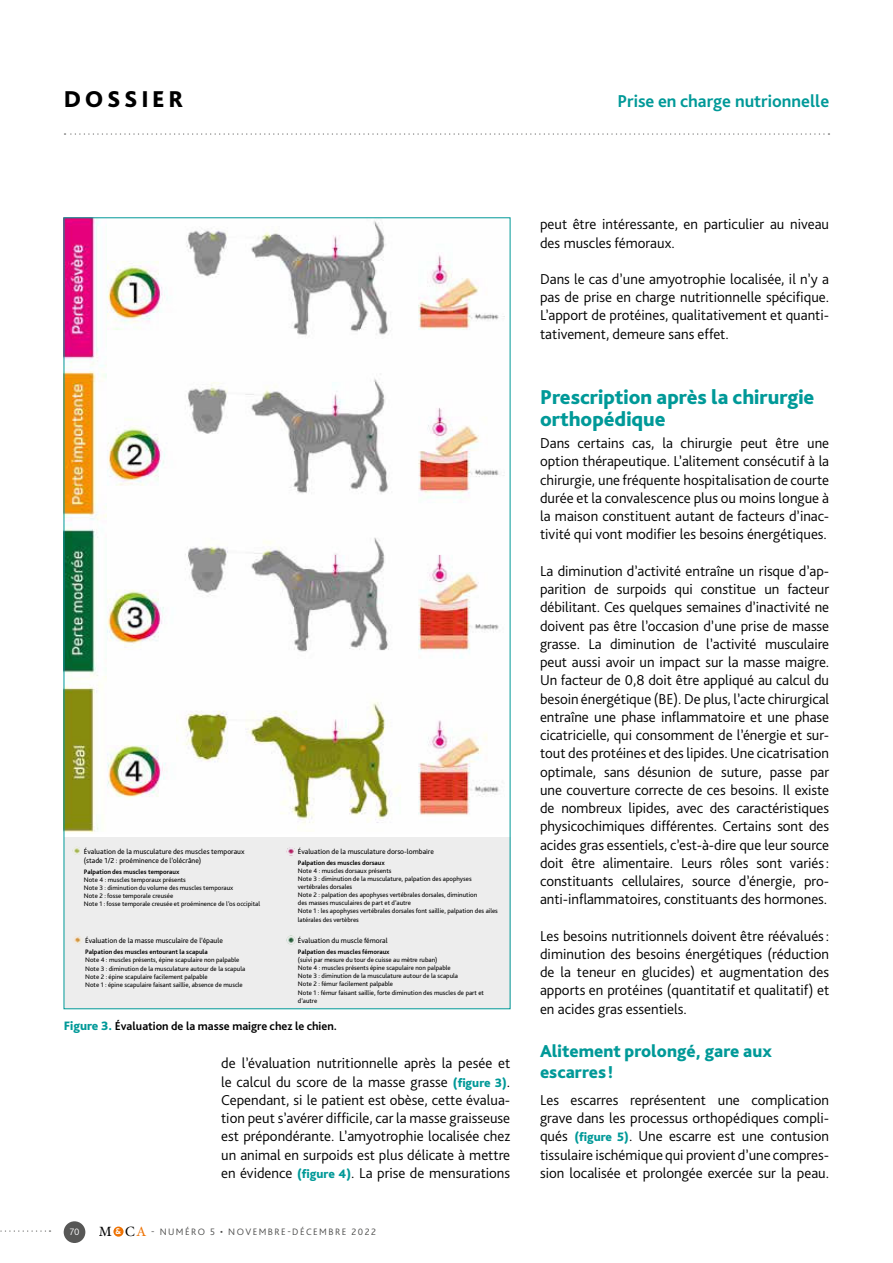
<style>
.page{position:relative;width:893px;height:1263px;background:#fff}
.page>*{position:absolute;margin:0;border:0;box-sizing:border-box;transform-origin:0 0}
.t1{font:800 24px "Bliss Pro";letter-spacing:.15em;color:#000}
.t2{font:800 21px/22.5px "Bliss Pro";color:#009998}
.t3{font:800 18px/21.6px "Bliss Pro";color:#009998}
.t4{font:700 18px "Bliss Pro";color:#009998}
.t5{font:300 15px/18.3px "Bliss Pro";color:#000;text-align:justify}
.t6{font:13.35px "Hoefler Text";color:#000}
.t7{font:700 12px "Bliss Pro";color:#000}
.t8{font:300 9.75px "Bliss Pro";letter-spacing:.15em;color:#4a4a49}
.t9{font:300 9.75px "Bliss Pro";color:#fff}
.t10{font:7.5px/9px "Bliss Pro";color:#000}
.t11{font:6.75px/8.1px "Bliss Pro";color:#000}
.t12{font:700 6.75px "Bliss Pro";color:#000}
.s1{font-weight:800;font-size:12.75px;color:#009998}
.s2{font-family:"Interstate";font-weight:700;font-size:8.1px;color:#fff}
.s3{font-family:"Hoefler Text";font-weight:400;font-size:13.35px;color:#ee7203}
</style>
<div class="page">
<div style="left:64px;top:1221px;width:21px;height:22px;background:#575756;border-radius:50%"></div>
<div style="left:113px;top:1226px;width:11px;height:11px;background:#ee7203;border-radius:50%"></div>
<svg style="left:0;top:1230px;width:51px;height:2px"></svg>
<svg style="left:65px;top:133px;width:764px;height:2px"></svg>
<img style="left:66px;top:220px;width:439px;height:613px">
<div style="left:64px;top:837px;width:446px;height:172px;background:#ededed"></div>
<svg style="left:74px;top:936px;width:7px;height:8px"></svg>
<svg style="left:286px;top:847px;width:9px;height:7px"></svg>
<svg style="left:74px;top:846px;width:7px;height:9px"></svg>
<svg style="left:286px;top:935px;width:9px;height:9px"></svg>
<h1 class="t1" style="left:64px;top:88px;width:121px">DOSSIER</h1>
<p class="t4" style="left:617px;top:92px;width:213px">Prise en charge nutrionnelle</p>
<p class="t10" style="left:84px;top:847px;width:162px">Évaluation de la musculature des muscles temporaux (stade 1/2 : proéminence de l’olécrâne)</p>
<p class="t12" style="left:84px;top:869px;width:97px">Palpation des muscles temporaux</p>
<p class="t11" style="left:84px;top:876px;width:178px">Note 4 : muscles temporaux présents<br>Note 3 : diminution du volume des muscles temporaux<br>Note 2 : fosse temporale creusée<br>Note 1 : fosse temporale creusée et proéminence de l’os occipital</p>
<p class="t10" style="left:298px;top:847px;width:138px">Évaluation de la musculature dorso-lombaire</p>
<p class="t12" style="left:298px;top:860px;width:88px">Palpation des muscles dorsaux</p>
<p class="t11" style="left:298px;top:867px;width:202px">Note 4 : muscles dorsaux présents<br>Note 3 : diminution de la musculature, palpation des apophyses vertébrales dorsales<br>Note 2 : palpation des apophyses vertébrales dorsales, diminution<br>des masses musculaires de part et d’autre<br>Note 1 : les apophyses vertébrales dorsales font saillie, palpation des ailes latérales des vertèbres</p>
<p class="t10" style="left:298px;top:936px;width:91px">Évaluation du muscle fémoral</p>
<p class="t12" style="left:298px;top:949px;width:93px">Palpation des muscles fémoraux</p>
<p class="t11" style="left:298px;top:956px;width:187px">(suivi par mesure du tour de cuisse au mètre ruban)<br>Note 4 : muscles présents épine scapulaire non palpable<br>Note 3 : diminution de la musculature autour de la scapula<br>Note 2 : fémur facilement palpable<br>Note 1 : fémur faisant saillie, forte diminution des muscles de part et d’autre</p>
<p class="t7" style="left:64px;top:1019px;width:275px"><span class="s1">Figure 3.</span> Évaluation de la masse maigre chez le chien.</p>
<p class="t10" style="left:85px;top:936px;width:139px">Évaluation de la masse musculaire de l’épaule</p>
<p class="t12" style="left:85px;top:949px;width:124px">Palpation des muscles entourant la scapula</p>
<p class="t11" style="left:85px;top:956px;width:162px">Note 4 : muscles présents, épine scapulaire non palpable Note 3 : diminution de la musculature autour de la scapula Note 2 : épine scapulaire facilement palpable<br>Note 1 : épine scapulaire faisant saillie, absence de muscle</p>
<p class="t5" style="left:221px;top:1055px;width:291px">de l’évaluation nutritionnelle après la pesée et le calcul du score de la masse grasse <span class="s1">(figure 3)</span>.<br>Cependant, si le patient est obèse, cette évalua&shy;tion peut s’avérer difficile, car la masse graisseuse est prépondérante. L’amyotrophie localisée chez un animal en surpoids est plus délicate à mettre en évidence <span class="s1">(figure 4)</span>. La prise de mensurations</p>
<p class="t8" style="left:116px;top:1227px;width:262px"><span class="s2">&amp;</span> <span class="s3">A</span> - NUMÉRO 5 • NOVEMBRE-DÉCEMBRE 2022</p>
<p class="t9" style="left:70px;top:1227px;width:11px">70</p>
<p class="t6" style="left:99px;top:1224px;width:38px">M C</p>
<p class="t5" style="left:540px;top:216px;width:291px">peut être intéressante, en particulier au niveau des muscles fémoraux.</p>
<p class="t5" style="left:540px;top:270px;width:291px">Dans le cas d’une amyotrophie localisée, il n’y a pas de prise en charge nutritionnelle spécifique.<br>L’apport de protéines, qualitativement et quanti&shy;tativement, demeure sans effet.</p>
<h2 class="t2" style="left:540px;top:387px;width:276px">Prescription après la chirurgie orthopédique</h2>
<p class="t5" style="left:540px;top:434px;width:291px">Dans certains cas, la chirurgie peut être une option thérapeutique. L’alitement consécutif à la chirurgie, une fréquente hospitalisation de courte durée et la convalescence plus ou moins longue à la maison constituent autant de facteurs d’inac&shy;tivité qui vont modifier les besoins énergétiques.</p>
<p class="t5" style="left:540px;top:562px;width:291px">La diminution d’activité entraîne un risque d’ap&shy;parition de surpoids qui constitue un facteur débilitant. Ces quelques semaines d’inactivité ne doivent pas être l’occasion d’une prise de masse grasse. La diminution de l’activité musculaire peut aussi avoir un impact sur la masse maigre.<br>Un facteur de 0,8 doit être appliqué au calcul du besoin énergétique (BE). De plus, l’acte chirurgical entraîne une phase inflammatoire et une phase cicatricielle, qui consomment de l’énergie et sur&shy;tout des protéines et des lipides. Une cicatrisation optimale, sans désunion de suture, passe par une couverture correcte de ces besoins. Il existe de nombreux lipides, avec des caractéristiques physicochimiques différentes. Certains sont des acides gras essentiels, c’est-à-dire que leur source doit être alimentaire. Leurs rôles sont variés : constituants cellulaires, source d’énergie, pro&shy;anti- inflammatoires, constituants des hormones.</p>
<p class="t5" style="left:540px;top:927px;width:291px">Les besoins nutritionnels doivent être réévalués : diminution des besoins énergétiques (réduction de la teneur en glucides) et augmentation des apports en protéines (quantitatif et qualitatif) et en acides gras essentiels.</p>
<p class="t3" style="left:540px;top:1041px;width:233px">Alitement prolongé, gare aux escarres !</p>
<p class="t5" style="left:540px;top:1091px;width:291px">Les escarres représentent une complication grave dans les processus orthopédiques compli&shy;qués <span class="s1">(figure 5)</span>. Une escarre est une contusion tissulaire ischémique qui provient d’une compres&shy;sion localisée et prolongée exercée sur la peau.</p>
</div>
